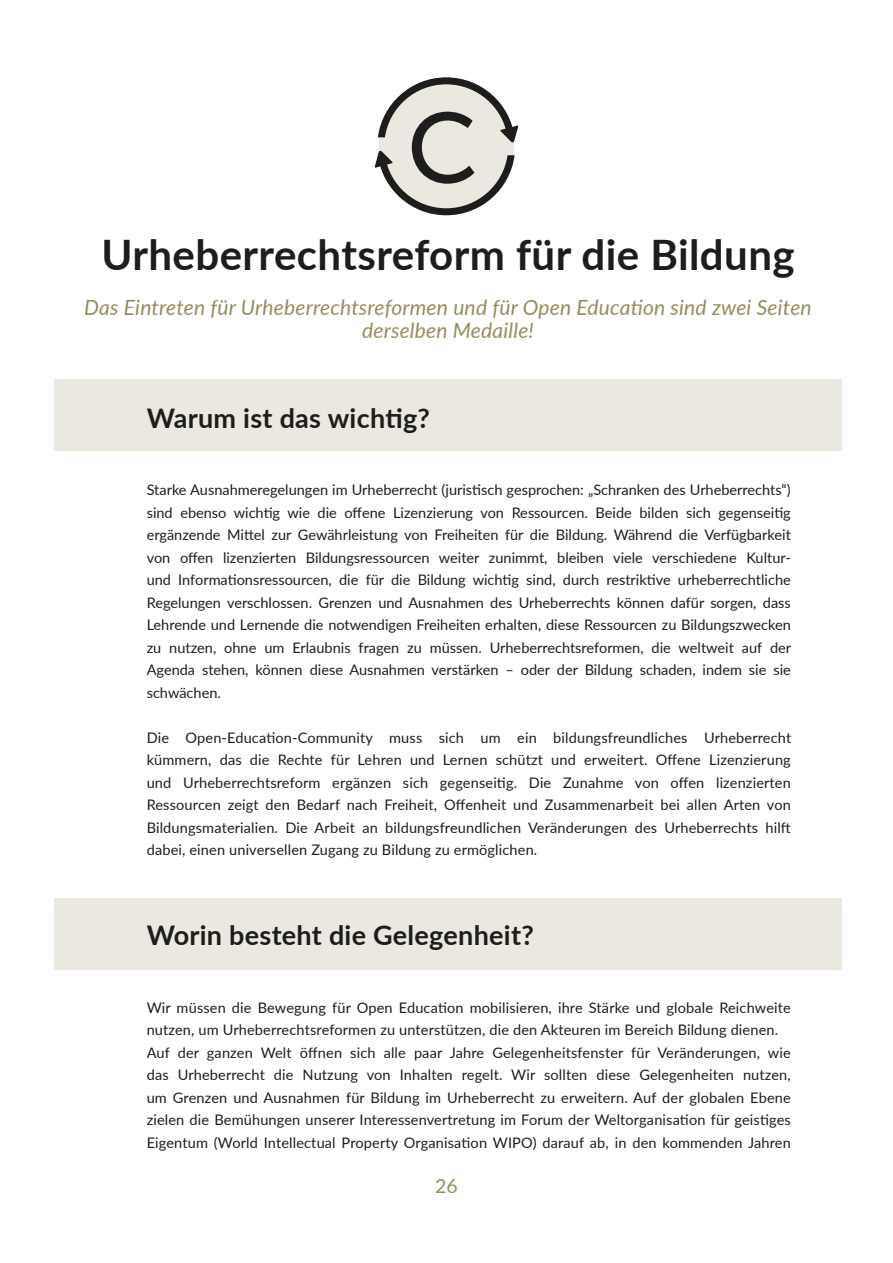
<style>
.page{position:relative;width:893px;height:1263px;background:#fff}
.page>*{position:absolute;margin:0;border:0;box-sizing:border-box;transform-origin:0 0}
.t1{font:98.7px "Museo Sans 500";color:#1d1d1b}
.t2{font:700 42px "Lato";letter-spacing:.01em;color:#1d1d1b}
.t3{font:700 27px "Lato";letter-spacing:.01em;color:#1d1d1b}
.t4{font:italic 21px/22.5px "Lato";letter-spacing:.01em;color:#978c60;text-align:center}
.t5{font:19.5px "Lato";color:#978c60}
.t6{font:14.55px/22.5px "Lato";letter-spacing:.01em;color:#1d1d1b;text-align:justify}
</style>
<div class="page">
<div style="left:54px;top:898px;width:788px;height:72px;background:#eae8df"></div>
<div style="left:54px;top:380px;width:788px;height:71px;background:#eae8df"></div>
<div style="left:379px;top:80px;width:135px;height:135px;background:#eae8df;border-radius:50%"></div>
<svg style="left:378px;top:77px;width:140px;height:66px"></svg>
<svg style="left:375px;top:150px;width:140px;height:65px"></svg>
<h1 class="t1" style="left:407px;top:94px;width:73px">C</h1>
<h2 class="t2" style="left:101px;top:229px;width:695px">Urheberrechtsreform für die Bildung</h2>
<h3 class="t4" style="left:84px;top:296px;width:729px">Das Eintreten für Urheberrechtsreformen und für Open Education sind zwei Seiten derselben Medaille!</h3>
<h3 class="t3" style="left:147px;top:401px;width:285px">Warum ist das wichtig?</h3>
<p class="t6" style="left:147px;top:478px;width:646px">Starke Ausnahmeregelungen im Urheberrecht (juristisch gesprochen: „Schranken des Urheberrechts“) sind ebenso wichtig wie die offene Lizenzierung von Ressourcen. Beide bilden sich gegenseitig ergänzende Mittel zur Gewährleistung von Freiheiten für die Bildung. Während die Verfügbarkeit von offen lizenzierten Bildungsressourcen weiter zunimmt, bleiben viele verschiedene Kultur&shy;und Informationsressourcen, die für die Bildung wichtig sind, durch restriktive urheberrechtliche Regelungen verschlossen. Grenzen und Ausnahmen des Urheberrechts können dafür sorgen, dass Lehrende und Lernende die notwendigen Freiheiten erhalten, diese Ressourcen zu Bildungszwecken zu nutzen, ohne um Erlaubnis fragen zu müssen. Urheberrechtsreformen, die weltweit auf der Agenda stehen, können diese Ausnahmen verstärken – oder der Bildung schaden, indem sie sie schwächen.</p>
<p class="t6" style="left:147px;top:726px;width:646px">Die Open-Education-Community muss sich um ein bildungsfreundliches Urheberrecht kümmern, das die Rechte für Lehren und Lernen schützt und erweitert. Offene Lizenzierung und Urheberrechtsreform ergänzen sich gegenseitig. Die Zunahme von offen lizenzierten Ressourcen zeigt den Bedarf nach Freiheit, Offenheit und Zusammenarbeit bei allen Arten von Bildungsmaterialien. Die Arbeit an bildungsfreundlichen Veränderungen des Urheberrechts hilft dabei, einen universellen Zugang zu Bildung zu ermöglichen.</p>
<h3 class="t3" style="left:147px;top:918px;width:389px">Worin besteht die Gelegenheit?</h3>
<p class="t6" style="left:147px;top:996px;width:646px;text-align:left">Wir müssen die Bewegung für Open Education mobilisieren, ihre Stärke und globale Reichweite nutzen, um Urheberrechtsreformen zu unterstützen, die den Akteuren im Bereich Bildung dienen.<br>Auf der ganzen Welt öffnen sich alle paar Jahre Gelegenheitsfenster für Veränderungen, wie das Urheberrecht die Nutzung von Inhalten regelt. Wir sollten diese Gelegenheiten nutzen, um Grenzen und Ausnahmen für Bildung im Urheberrecht zu erweitern. Auf der globalen Ebene zielen die Bemühungen unserer Interessenvertretung im Forum der Weltorganisation für geistiges Eigentum (World Intellectual Property Organisation WIPO) darauf ab, in den kommenden Jahren</p>
<h3 class="t5" style="left:435px;top:1173px;width:24px">26</h3>
</div>
